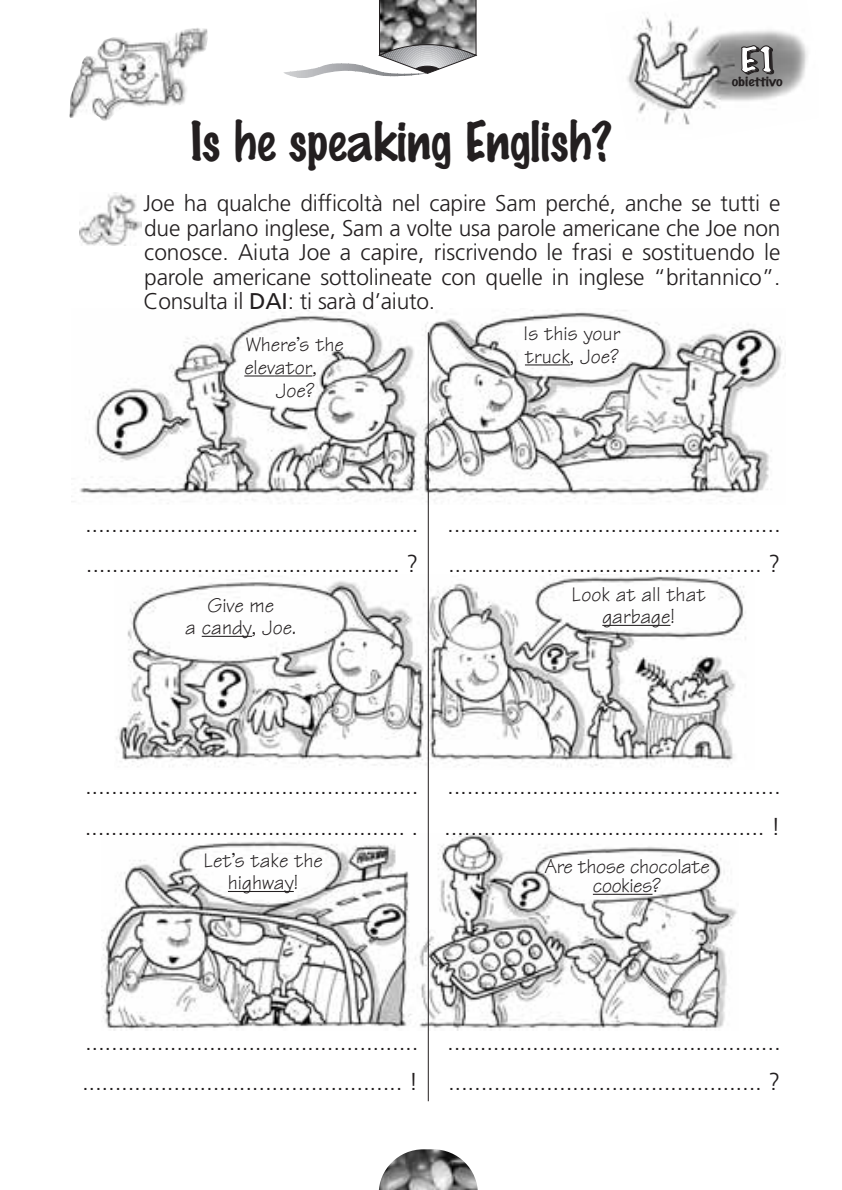
<style>
.page{position:relative;width:842px;height:1190px;background:#fff}
.page>*{position:absolute;margin:0;border:0;box-sizing:border-box;transform-origin:0 0}
.t1{font:100 49px "Marker Felt";color:#231f20}
.t2{font:100 31.5px "Marker Felt";color:#fff;scale:1.3 1}
.t3{font:300 24.5px/40.2px "Frutiger";color:#231f20}
.t4{font:300 22.75px/24.5px "Frutiger";letter-spacing:-.005em;color:#231f20;text-align:justify}
.t5{font:21px/22.8px "Tekton";color:#231f20;text-align:center}
.t6{font:21px/19.2px "Tekton";letter-spacing:-.02em;color:#231f20;text-align:center}
.t7{font:100 12.25px "Marker Felt";color:#231f20;scale:1.3 1}
.s1{font-weight:400}
</style>
<div class="page">
<svg style="left:283px;top:0;width:195px;height:78px"></svg>
<img style="left:627px;top:17px;width:181px;height:108px">
<img style="left:379px;top:1149px;width:99px;height:41px">
<img style="left:71px;top:310px;width:713px;height:194px">
<img style="left:116px;top:574px;width:630px;height:195px">
<img style="left:103px;top:833px;width:634px;height:198px">
<img style="left:69px;top:28px;width:139px;height:93px">
<img style="left:80px;top:192px;width:61px;height:53px">
<hr style="left:428px;top:332px;width:1px;height:769px;background:#231f20">
<hr style="left:244px;top:375px;width:31px;height:2px;background:#231f20">
<hr style="left:275px;top:375px;width:37px;height:2px;background:#231f20">
<hr style="left:525px;top:364px;width:45px;height:1px;background:#231f20">
<hr style="left:202px;top:636px;width:50px;height:1px;background:#231f20">
<hr style="left:602px;top:625px;width:68px;height:1px;background:#231f20">
<hr style="left:228px;top:891px;width:66px;height:1px;background:#231f20">
<hr style="left:593px;top:894px;width:59px;height:1px;background:#231f20">
<h1 class="t1" style="left:190px;top:122px;width:423px">Is he speaking English?</h1>
<p class="t2" style="left:740px;top:47px;width:27px">E1</p>
<p class="t7" style="left:731px;top:76px;width:41px">obiettivo</p>
<p class="t4" style="left:144px;top:193px;width:638px">Joe ha qualche difficoltà nel capire Sam perché, anche se tutti e due parlano inglese, Sam a volte usa parole americane che Joe non conosce. Aiuta Joe a capire, riscrivendo le frasi e sostituendo le parole americane sottolineate con quelle in inglese “britannico”.<br>Consulta il <span class="s1">DAI</span>: ti sarà d’aiuto.</p>
<p class="t5" style="left:244px;top:336px;width:101px;text-align:left">Where’s the elevator,</p>
<p class="t5" style="left:276px;top:382px;width:40px">Joe?</p>
<p class="t5" style="left:523px;top:325px;width:98px;text-align:left">Is this your truck, Joe?</p>
<p class="t3" style="left:85px;top:505px;width:335px">................................................... ................................................ ?</p>
<p class="t3" style="left:447px;top:505px;width:335px">................................................... ................................................ ?</p>
<p class="t5" style="left:185px;top:596px;width:113px">Give me<br>a candy, Joe.</p>
<p class="t5" style="left:571px;top:586px;width:135px">Look at all that garbage!</p>
<p class="t3" style="left:85px;top:768px;width:335px">................................................... ................................................. .</p>
<p class="t3" style="left:444px;top:768px;width:338px">................................................... ................................................. !</p>
<p class="t5" style="left:203px;top:852px;width:121px">Let’s take the highway!</p>
<p class="t6" style="left:544px;top:860px;width:167px">Are those chocolate cookies?</p>
<p class="t3" style="left:82px;top:1023px;width:338px">................................................... ................................................. !</p>
<p class="t3" style="left:447px;top:1023px;width:335px">................................................... ................................................ ?</p>
</div>
